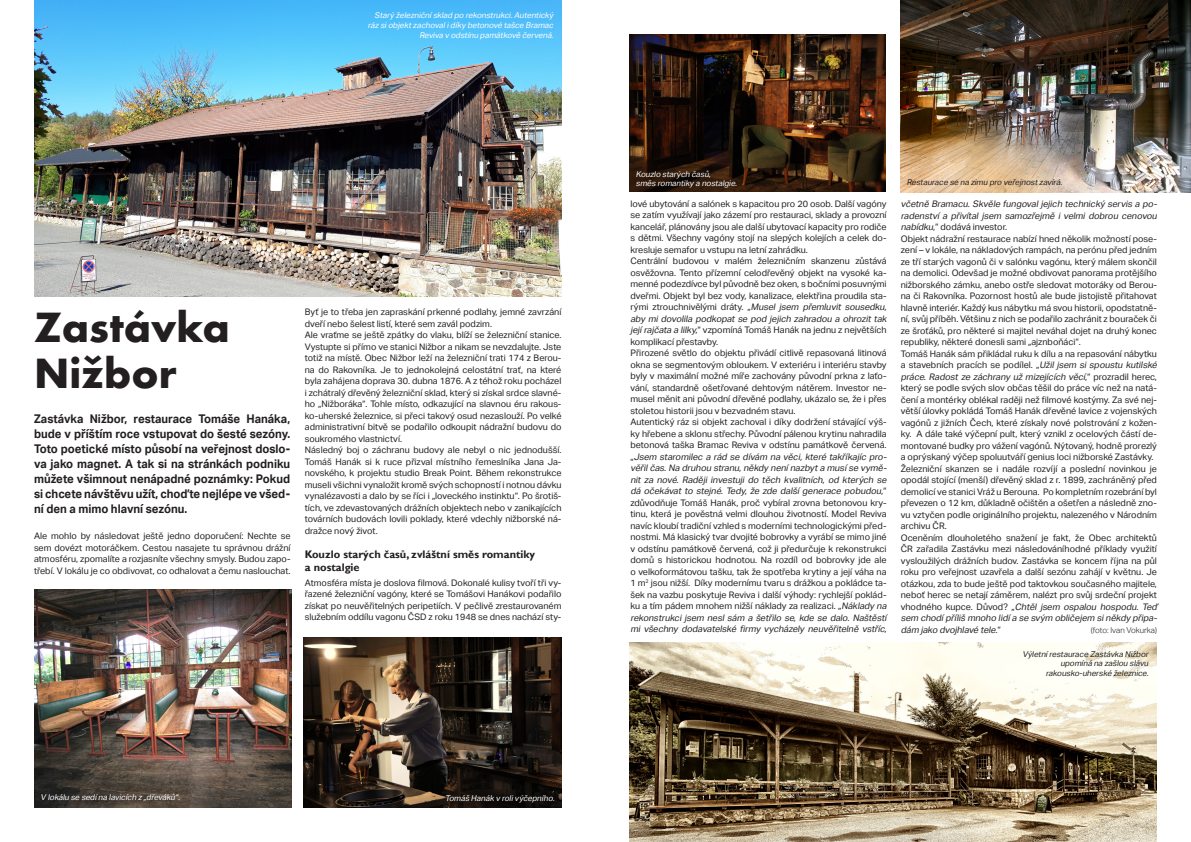
<style>
.page{position:relative;width:1191px;height:842px;background:#fff}
.page>*{position:absolute;margin:0;border:0;box-sizing:border-box;transform-origin:0 0}
.t1{font:700 44px "Futura TEE";color:#231f20}
.t2{font:700 12px/15px "Aktiv Grotesk";color:#231f20;text-align:justify;scale:.95 1}
.mezititulek{font:700 11px/13.2px "Gill Sans";color:#231f20}
.text{font:9px/11.5px "Aktiv Grotesk";color:#231f20;text-align:justify}
.text-2{font:italic 9px/11.5px "Aktiv Grotesk";color:#231f20;text-align:justify}
.t3{font:italic 8px/9.6px "Aktiv Grotesk";color:#fff;text-align:right}
.t4{font:italic 8px/9.6px "Aktiv Grotesk";color:#231f20;text-align:right}
.text-3{font:300 8px "Aktiv Grotesk";letter-spacing:-.005em;color:#231f20}
.s1{font-style:italic}
.s2{font-style:normal}
</style>
<div class="page">
<img style="left:34px;top:590px;width:258px;height:218px">
<img style="left:629px;top:643px;width:528px;height:199px">
<img style="left:900px;top:0;width:291px;height:192px">
<img style="left:303px;top:638px;width:258px;height:170px">
<img style="left:629px;top:34px;width:256px;height:158px">
<img style="left:34px;top:0;width:527px;height:297px">
<p class="t3" style="left:368px;top:11px;width:190px">Starýželezničnískladporekonstrukci.Autentický rázsiobjektzachovalidíkybetonovétašceBramac<br>Revivavodstínupamátkověčervená.</p>
<p class="t1" style="left:34px;top:300px;width:197px">Zastávka</p>
<p class="t1" style="left:34px;top:346px;width:144px">Nižbor</p>
<p class="t2" style="left:34px;top:412px;width:271px">Zastávka Nižbor, restaurace Tomáše Hanáka, bude v příštím roce vstupovat do šesté sezóny.<br>Toto poetické místo působí na veřejnost doslo&shy;va jako magnet. A tak si na stránkách podniku můžete všimnout nenápadné poznámky: Pokud si chcete návštěvu užít, choď te nejlépe ve všed&shy;ní den a mimo hlavní sezónu.</p>
<p class="text" style="left:34px;top:530px;width:258px">Ale mohlo by následovat ještě jedno doporučení: Nechte se sem dovézt motoráčkem. Cestou nasajete tu správnou drážní atmosféru, zpomalíte a rozjasníte všechny smysly. Budou zapo&shy;třebí. V lokálu je co obdivovat, co odhalovat a čemu naslouchat.</p>
<p class="text" style="left:305px;top:306px;width:258px">Byť je to třeba jen zapraskání prkenné podlahy, jemné zavrzání dveří nebo šelest listí, které sem zavál podzim.</p>
<p class="text" style="left:305px;top:329px;width:258px">Ale vraťme se ještě zpátky do vlaku, blíží se železniční stanice.<br>Vystupte si přímo ve stanici Nižbor a nikam se nevzdalujte. Jste totiž na místě. Obec Nižbor leží na železniční trati 174 z Berou&shy;na do Rakovníka. Je to jednokolejná celostátní trať, na které byla zahájena doprava 30. dubna 1876. A z téhož roku pocházel i zchátralý dřevěný železniční sklad, který si získal srdce slavné&shy;ho „Nižboráka“. Tohle místo, odkazující na slavnou éru rakous&shy;ko-uherské železnice, si přeci takový osud nezaslouží. Po velké administrativní bitvě se podařilo odkoupit nádražní budovu do soukromého vlastnictví.</p>
<p class="text" style="left:305px;top:444px;width:258px">Následný boj o záchranu budovy ale nebyl o nic jednodušší.<br>Tomáš Hanák si k ruce přizval místního řemeslníka Jana Ja&shy;novského, k projektu studio Break Point. Během rekonstrukce museli všichni vynaložit kromě svých schopností i notnou dávku vynalézavosti a dalo by se říci i „loveckého instinktu“. Po šrotiš&shy;tích, ve zdevastovaných drážních objektech nebo v zanikajících továrních budovách lovili poklady, které vdechly nižborské ná&shy;dražce nový život.</p>
<p class="mezititulek" style="left:305px;top:548px;width:232px">Kouzlo starých časů, zvláštní směs romantiky a nostalgie</p>
<p class="text" style="left:305px;top:577px;width:258px">Atmosféra místa je doslova filmová. Dokonalé kulisy tvoří tři vy&shy;řazené železniční vagóny, které se Tomášovi Hanákovi podařilo získat po neuvěřitelných peripetiích. V pečlivě zrestaurovaném služebním oddílu vagonu ČSD z roku 1948 se dnes nachází sty-</p>
<p class="t3" style="left:41px;top:793px;width:143px">V lokálusesedínalavicíchz„dřeváků“.</p>
<p class="t3" style="left:445px;top:794px;width:113px">TomášHanákvrolivýčepního.</p>
<p class="t3" style="left:636px;top:169px;width:105px;text-align:left">Kouzlostarýchčasů, směsromantikyanostalgie.</p>
<p class="text" style="left:630px;top:198px;width:258px">lové ubytování a salónek s kapacitou pro 20 osob. Další vagóny se zatím využívají jako zázemí pro restauraci, sklady a provozní kancelář, plánovány jsou ale další ubytovací kapacity pro rodiče s dětmi. Všechny vagóny stojí na slepých kolejích a celek do&shy;kresluje semafor u vstupu na letní zahrádku.</p>
<p class="text" style="left:630px;top:255px;width:261px;text-align:left">Centrální budovou v malém železničním skanzenu zůstává osvěžovna. Tento přízemní celodřevěný objekt na vysoké ka&shy;menné podezdívce byl původně bez oken, s bočními posuvnými dveřmi. Objekt byl bez vody, kanalizace, elektřina proudila sta&shy;rý m i zt ro u c h n i vě l ý m i d rá ty. „ <span class="s1">Musel jsem přemluvit sousedku, abymidovolilapodkopatsepodjejichzahradoua ohrozittak jejírajčataalilky,</span>“ vzpomíná Tomáš Hanák na jednu z největších komplikací přestavby.</p>
<p class="text" style="left:630px;top:347px;width:258px">Přirozené světlo do objektu přivádí citlivě repasovaná litinová okna se segmentovým obloukem. V exteriéru i interiéru stavby byly v maximální možné míře zachovány původní prkna z laťo&shy;vání, standardně ošetřované dehtovým nátěrem. Investor ne&shy;musel měnit ani původní dřevěné podlahy, ukázalo se, že i přes stoletou historii jsou v bezvadném stavu.</p>
<p class="text" style="left:630px;top:416px;width:261px;text-align:left">Autentický ráz si objekt zachoval i díky dodržení stávající výš&shy;ky hřebene a sklonu střechy. Původní pálenou krytinu nahradila betonová taška Bramac Reviva v odstínu památkově červená. „ <span class="s1">Jsem staromileca rádsedívám navěci,kterétakříkajícpro&shy;věřilčas.Nadruhoustranu,někdynenínazbyta musísevymě&shy;nitzanové.Radějiinvestujidotěchkvalitních,odkterýchse dáočekávattostejné.Tedy,žezdedalšígeneracepobudou,</span>“ zdůvodňuje Tomáš Hanák, proč vybíral zrovna betonovou kry&shy;tinu, která je pověstná velmi dlouhou životností. Model Reviva navíc kloubí tradiční vzhled s moderními technologickými před&shy;nostmi. Má klasický tvar dvojité bobrovky a vyrábí se mimo jiné v odstínu památkově červená, což ji předurčuje k rekonstrukci domů s historickou hodnotou. Na rozdíl od bobrovky jde ale o velkoformátovou tašku, tak že spotřeba krytiny a její váha na 1 m<sup>2</sup> jsou nižší. Díky modernímu tvaru s drážkou a pokládce ta&shy;šek na vazbu poskytuje Reviva i další výhody: rychlejší poklád&shy;ku a tím pádem mnohem nižší náklady za realizaci. „<span class="s1">Nákladyna rekonstrukcijsem neslsám a šetřilose,kdesedalo.Naštěstí mivšechnydodavatelskéfirmyvycházelyneuvěřitelněvstříc,</span></p>
<p class="t4" style="left:906px;top:178px;width:160px">Restauracesenazimuproveřejnostzavírá.</p>
<p class="text-2" style="left:900px;top:198px;width:261px">včetněBramacu.Skvělefungovaljejichtechnickýservisa po&shy;radenstvía přivítaljsem samozřejměi velmidobroucenovou nabídku<span class="s2">,“ dodává investor.</span></p>
<p class="text" style="left:900px;top:233px;width:258px">Objekt nádražní restaurace nabízí hned několik možností pose&shy;zení – v lokále, na nákladových rampách, na perónu před jedním ze tří starých vagonů či v salónku vagónu, který málem skončil na demolici. Odevšad je možné obdivovat panorama protějšího nižborského zámku, anebo ostře sledovat motoráky od Berou&shy;na či Rakovníka. Pozornost hostů ale bude jistojistě přitahovat hlavně interiér. Každý kus nábytku má svou historii, opodstatně&shy;ní, svůj příběh. Většinu z nich se podařilo zachránit z bouraček či ze šroťáků, pro některé si majitel neváhal dojet na druhý konec republiky, některé donesli sami „ajznboňáci“.</p>
<p class="text" style="left:900px;top:348px;width:261px;text-align:left">Tomáš Hanák sám přikládal ruku k dílu a na repasování nábytku a stavebních pracích se podílel. „<span class="s1">Užiljsem sispoustukutilské práce.Radostzezáchranyužmizejícíchvěcí</span>, “ p r o z ra d i l h e r e c , který se podle svých slov občas těšil do práce víc než na natá&shy;čení a montérky oblékal raději než filmové kostýmy. Za své nej&shy;větší úlovky pokládá Tomáš Hanák dřevěné lavice z vojenských vagónů z jižních Čech, které získaly nové polstrování z kožen&shy;ky. A dále také výčepní pult, který vznikl z ocelových částí de&shy;montované budky pro vážení vagónů. Nýtovaný, hodně prorezlý a oprýskaný výčep spoluutváří genius loci nižborské Zastávky.</p>
<p class="text" style="left:900px;top:463px;width:258px">Železniční skanzen se i nadále rozvíjí a poslední novinkou je opodál stojící (menší) dřevěný sklad z r. 1899, zachráněný před demolicí ve stanici Vráž u Berouna. Po kompletním rozebrání byl převezen o 12 km, důkladně očištěn a ošetřen a následně zno&shy;vu vztyčen podle originálního projektu, nalezeného v Národním archivu ČR.</p>
<p class="text" style="left:900px;top:532px;width:261px;text-align:left">Oceněním dlouholetého snažení je fakt, že Obec architektů ČR zařadila Zastávku mezi následováníhodné příklady využití vysloužilých drážních budov. Zastávka se koncem října na půl roku pro veřejnost uzavřela a další sezónu zahájí v květnu. Je otázkou, zda to bude ještě pod taktovkou současného majitele, neboť herec se netají záměrem, nalézt pro svůj srdeční projekt v h o d n é h o ku p c e . D ů vo d ? „ <span class="s1">Chtěl jsem ospalou hospodu. Teď sem chodípřílišmnoholidía sesvým obličejem siněkdypřipa&shy;dám jakodvojhlavétele.</span>“</p>
<p class="text-3" style="left:1091px;top:625px;width:67px">(foto: Ivan Vokurka)</p>
<p class="t4" style="left:1022px;top:649px;width:130px">VýletnírestauraceZastávkaNižbor upomínánazašlouslávu rakousko-uherskéželeznice.</p>
</div>
